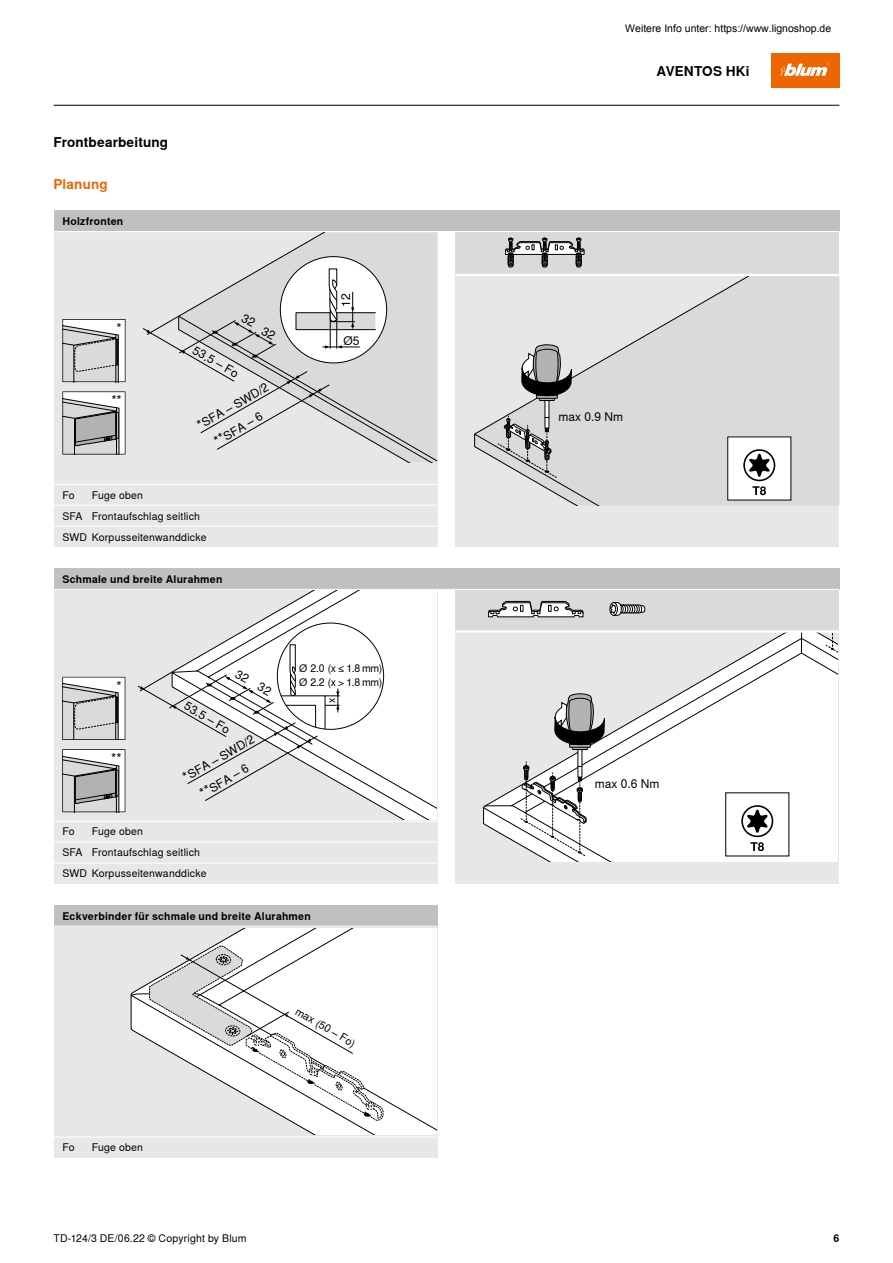
<style>
.page{position:relative;width:893px;height:1263px;background:#fff}
.page>*{position:absolute;margin:0;border:0;box-sizing:border-box;transform-origin:0 0}
.t1{font:700 13.5px "Nimbus Sans Global";letter-spacing:.01em;color:#000}
.t2{font:700 13.5px "Nimbus Sans Global";letter-spacing:.01em;color:#ec6602}
.t3{font:13.5px "Nimbus Sans Global";color:#000}
.t4{font:12px/22.6px "Nimbus Sans Global";color:#000}
.t5{font:10.8px "Nimbus Sans Global";color:#000}
.t6{font:10.5px/13.2px "Nimbus Sans Global";letter-spacing:.02em;color:#000}
.t7{font:700 10.5px "Nimbus Sans Global";letter-spacing:.02em;color:#000}
.t8{font:10.5px "Arial";color:#000}
.s1{font-size:13.5px}
</style>
<div class="page">
<div style="left:771px;top:54px;width:68px;height:34px;background:#ec6602"></div>
<svg style="left:780px;top:63px;width:49px;height:13px"></svg>
<div style="left:455px;top:232px;width:384px;height:315px;background:#e7e7e7"></div>
<svg style="left:630px;top:276px;width:209px;height:68px"></svg>
<svg style="left:474px;top:344px;width:365px;height:161px"></svg>
<div style="left:455px;top:589px;width:384px;height:295px;background:#e7e7e7"></div>
<div style="left:54px;top:232px;width:384px;height:315px;background:#e7e7e7"></div>
<svg style="left:259px;top:233px;width:178px;height:36px"></svg>
<div style="left:280px;top:257px;width:107px;height:106px;background:#fff;border-radius:50%"></div>
<svg style="left:143px;top:269px;width:294px;height:193px"></svg>
<svg style="left:62px;top:391px;width:64px;height:63px"></svg>
<svg style="left:62px;top:319px;width:64px;height:63px"></svg>
<div style="left:54px;top:589px;width:384px;height:295px;background:#e7e7e7"></div>
<svg style="left:138px;top:590px;width:299px;height:230px"></svg>
<svg style="left:62px;top:749px;width:63px;height:63px"></svg>
<svg style="left:62px;top:677px;width:63px;height:63px"></svg>
<div style="left:455px;top:589px;width:384px;height:42px;background:#dadada"></div>
<div style="left:455px;top:232px;width:384px;height:42px;background:#dadada"></div>
<svg style="left:483px;top:600px;width:354px;height:261px"></svg>
<svg style="left:505px;top:238px;width:79px;height:29px"></svg>
<div style="left:54px;top:926px;width:384px;height:232px;background:#e7e7e7"></div>
<svg style="left:131px;top:928px;width:306px;height:207px"></svg>
<div style="left:54px;top:210px;width:785px;height:22px;background:#c0c0c1"></div>
<div style="left:54px;top:568px;width:785px;height:21px;background:#c0c0c1"></div>
<div style="left:54px;top:905px;width:384px;height:21px;background:#c0c0c1"></div>
<hr style="left:54px;top:105px;width:785px;height:1px;background:#000">
<hr style="left:455px;top:274px;width:384px;height:2px;background:#fff">
<hr style="left:455px;top:630px;width:384px;height:3px;background:#fff">
<hr style="left:54px;top:231px;width:785px;height:1px;background:#fff">
<hr style="left:54px;top:589px;width:785px;height:1px;background:#fff">
<hr style="left:54px;top:926px;width:384px;height:1px;background:#fff">
<hr style="left:54px;top:505px;width:384px;height:1px;background:#fff">
<hr style="left:54px;top:526px;width:384px;height:1px;background:#fff">
<hr style="left:54px;top:842px;width:384px;height:1px;background:#fff">
<hr style="left:54px;top:863px;width:384px;height:1px;background:#fff">
<hr style="left:54px;top:484px;width:384px;height:1px;background:#fff">
<hr style="left:54px;top:821px;width:384px;height:1px;background:#fff">
<hr style="left:54px;top:1137px;width:384px;height:1px;background:#fff">
<p class="t1" style="left:54px;top:135px;width:116px">Frontbearbeitung</p>
<p class="t2" style="left:54px;top:177px;width:56px">Planung</p>
<p class="t7" style="left:63px;top:215px;width:62px">Holzfronten</p>
<p class="t3" style="left:117px;top:320px;width:7px">*</p>
<p class="t3" style="left:111px;top:393px;width:12px">**</p>
<p class="t6" style="left:63px;top:488px;width:14px">Fo</p>
<p class="t6" style="left:92px;top:488px;width:53px">Fuge oben</p>
<p class="t4" style="left:247px;top:308px;width:38px;rotate:28deg">32 32</p>
<p class="t4" style="left:199px;top:340px;width:52px;rotate:30deg">53.5 – Fo</p>
<p class="t4" style="left:198px;top:413px;width:75px;text-indent:-6px;rotate:-30deg"><span class="s1">*</span>SFA – SWD/2 <span class="s1">**</span>SFA – 6</p>
<p class="t6" style="left:63px;top:509px;width:22px">SFA</p>
<p class="t6" style="left:92px;top:509px;width:110px">Frontaufschlag seitlich</p>
<p class="t6" style="left:63px;top:530px;width:26px">SWD</p>
<p class="t6" style="left:92px;top:530px;width:116px">Korpusseitenwanddicke</p>
<p class="t7" style="left:63px;top:573px;width:162px">Schmale und breite Alurahmen</p>
<p class="t4" style="left:335px;top:307px;width:15px;rotate:-90deg">12</p>
<p class="t4" style="left:344px;top:330px;width:17px">Ø5</p>
<p class="t3" style="left:117px;top:678px;width:7px">*</p>
<p class="t3" style="left:111px;top:751px;width:12px">**</p>
<p class="t4" style="left:242px;top:663px;width:40px;rotate:29deg">32 32</p>
<p class="t4" style="left:191px;top:695px;width:52px;rotate:30deg">53.5 – Fo</p>
<p class="t4" style="left:184px;top:765px;width:75px;text-indent:-6px;rotate:-30deg"><span class="s1">*</span>SFA – SWD/2 <span class="s1">**</span>SFA – 6</p>
<p class="t6" style="left:63px;top:825px;width:14px">Fo</p>
<p class="t6" style="left:63px;top:846px;width:22px">SFA</p>
<p class="t6" style="left:92px;top:825px;width:53px">Fuge oben</p>
<p class="t6" style="left:92px;top:846px;width:110px">Frontaufschlag seitlich</p>
<p class="t6" style="left:63px;top:867px;width:26px">SWD</p>
<p class="t6" style="left:92px;top:867px;width:116px">Korpusseitenwanddicke</p>
<p class="t6" style="left:299px;top:662px;width:85px">Ø 2.0 (x ≤ 1.8 mm)<br>Ø 2.2 (x &gt; 1.8 mm)</p>
<p class="t6" style="left:325px;top:703px;width:7px;rotate:-90deg">x</p>
<p class="t7" style="left:63px;top:910px;width:250px">Eckverbinder für schmale und breite Alurahmen</p>
<p class="t6" style="left:63px;top:1141px;width:14px">Fo</p>
<p class="t6" style="left:92px;top:1141px;width:53px">Fuge oben</p>
<p class="t6" style="left:54px;top:1232px;width:195px">TD-124/3 DE/06.22 © Copyright by Blum</p>
<p class="t5" style="left:300px;top:1005px;width:69px;rotate:30deg">max (50 – Fo)</p>
<p class="t8" style="left:625px;top:21px;width:208px">Weitere Info unter: https://www.lignoshop.de</p>
<p class="t1" style="left:657px;top:63px;width:95px">AVENTOS HKi</p>
<p class="t4" style="left:558px;top:406px;width:66px">max 0.9 Nm</p>
<p class="t4" style="left:595px;top:773px;width:66px">max 0.6 Nm</p>
<p class="t7" style="left:833px;top:1232px;width:7px">6</p>
</div>
